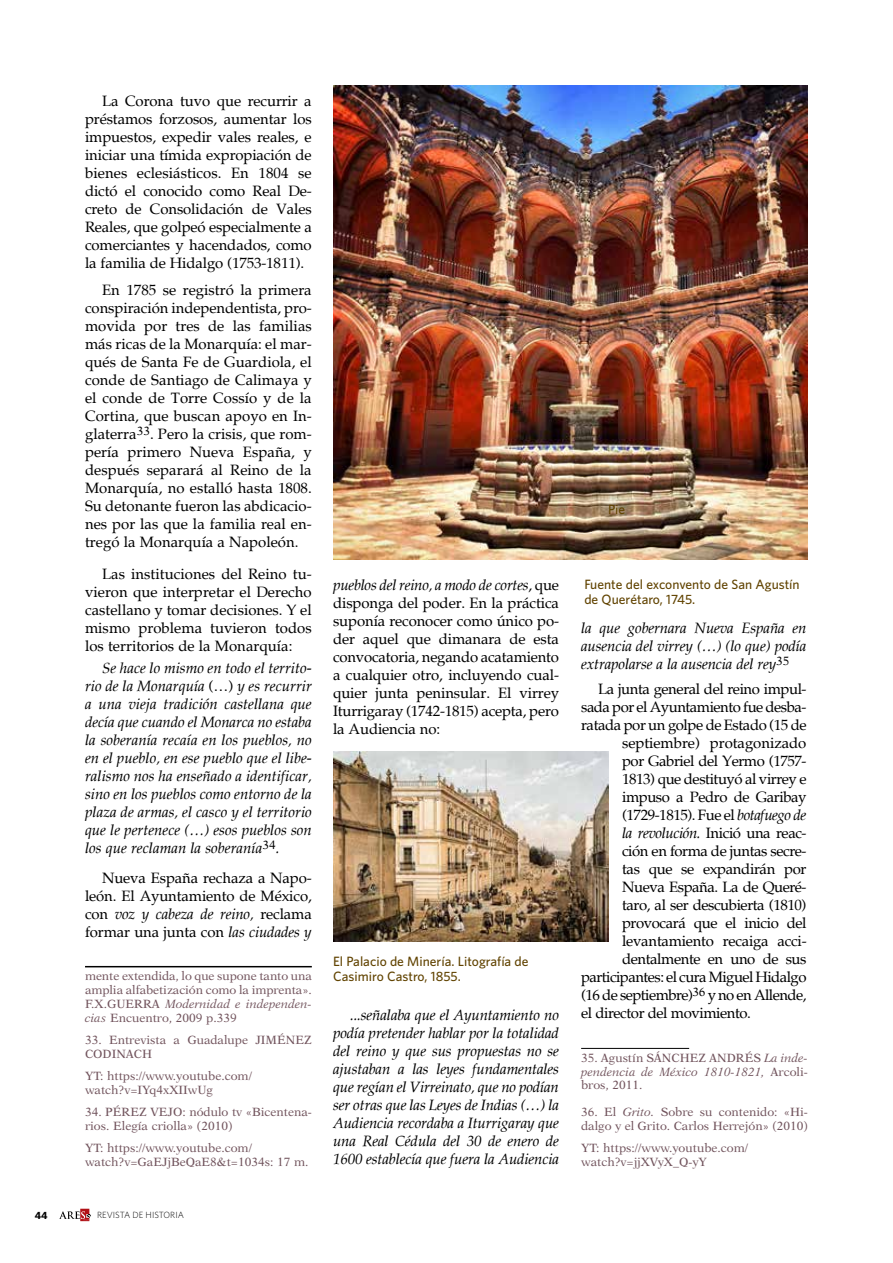
<style>
.page{position:relative;width:893px;height:1263px;background:#fff}
.page>*{position:absolute;margin:0;border:0;box-sizing:border-box;transform-origin:0 0}
.t1{font:15px/18px "Palatia";letter-spacing:-.03em;color:#000;text-align:justify}
.t2{font:italic 15px/18px "Palatia";letter-spacing:-.01em;color:#000;text-align:justify}
.t3{font:15px "Palatia";letter-spacing:-.005em;color:#000}
.t4{font:500 13.5px/15px "Whitney";color:#614300}
.t5{font:12px/13.5px "New Aster";color:#71535c}
.t6{font:700 10.5px "Whitney";color:#000}
.t7{font:300 9px "Whitney";color:#000}
.s1{font-style:normal}
.s2{font-style:italic}
</style>
<div class="page">
<svg style="left:59px;top:1209px;width:32px;height:12px"></svg>
<hr style="left:85px;top:966px;width:227px;height:1px;background:#000">
<hr style="left:581px;top:1048px;width:108px;height:1px;background:#000">
<img style="left:333px;top:85px;width:475px;height:475px">
<img style="left:333px;top:751px;width:275px;height:190px">
<p class="t1" style="left:85px;top:92px;width:228px;text-indent:17px">La Corona tuvo que recurrir a préstamos forzosos, aumentar los impuestos, expedir vales reales, e iniciar una tímida expropiación de bienes eclesiásticos. En 1804 se dictó el conocido como Real De&shy;creto de Consolidación de Vales Reales, que golpeó especialmente a comerciantes y hacendados, como la familia de Hidalgo (1753-1811).</p>
<p class="t1" style="left:85px;top:281px;width:228px;text-indent:17px">En 1785 se registró la primera conspiración independentista, pro&shy;movida por tres de las familias más ricas de la Monarquía: el mar&shy;qués de Santa Fe de Guardiola, el conde de Santiago de Calimaya y el conde de Torre Cossío y de la Cortina, que buscan apoyo en In&shy;glaterra<sup>33</sup>. Pero la crisis, que rom&shy;pería primero Nueva España, y después separará al Reino de la Monarquía, no estalló hasta 1808.<br>Su detonante fueron las abdicacio&shy;nes por las que la familia real en&shy;tregó la Monarquía a Napoleón.</p>
<p class="t1" style="left:85px;top:565px;width:228px;text-indent:17px">Las instituciones del Reino tu&shy;vieron que interpretar el Derecho castellano y tomar decisiones. Y el mismo problema tuvieron todos los territorios de la Monarquía:</p>
<p class="t2" style="left:85px;top:659px;width:228px;text-indent:17px">Se hace lo mismo en todo el territo&shy;rio de la Monarquía <span class="s1">(…)</span> y es recurrir a una vieja tradición castellana que decía que cuando el Monarca no estaba la soberanía recaía en los pueblos, no en el pueblo, en ese pueblo que el libe&shy;ralismo nos ha enseñado a identificar, sino en los pueblos como entorno de la plaza de armas, el casco y el territorio que le pertenece (…) esos pueblos son los que reclaman la soberanía<sup>34</sup>.</p>
<p class="t1" style="left:85px;top:869px;width:228px;text-indent:17px">Nueva España rechaza a Napo&shy;león. El Ayuntamiento de México, con <span class="s2">voz y cabeza de reino,</span> reclama formar una junta con <span class="s2">las ciudades y</span></p>
<p class="t5" style="left:85px;top:969px;width:228px;text-align:justify">mente extendida, lo que supone tanto una amplia alfabetización como la imprenta».<br>F.X.GUERRA <span class="s2">Modernidad e independen&shy;cias</span> Encuentro, 2009 p.339</p>
<p class="t5" style="left:85px;top:1033px;width:228px">33. Entrevista a Guadalupe JIMÉNEZ<br>CODINACH</p>
<p class="t5" style="left:85px;top:1069px;width:169px">YT: https://www.youtube.com/ watch?v=IYq4xXIIwUg</p>
<p class="t5" style="left:85px;top:1105px;width:228px">34. PÉREZ VEJO: nódulo tv «Bicentena&shy;rios. Elegía criolla» (2010)</p>
<p class="t5" style="left:85px;top:1141px;width:225px">YT: https://www.youtube.com/ watch?v=GaEJjBeQaE8&amp;t=1034s: 17 m.</p>
<p class="t6" style="left:35px;top:1209px;width:14px">44</p>
<p class="t7" style="left:97px;top:1210px;width:88px">REVISTA DE HISTORIA</p>
<p class="t1" style="left:333px;top:576px;width:227px"><span class="s2">pueblos del reino, a modo de cortes</span>, que disponga del poder. En la práctica suponía reconocer como único po&shy;der aquel que dimanara de esta convocatoria, negando acatamiento a cualquier otro, incluyendo cual&shy;quier junta peninsular. El virrey Iturrigaray (1742-1815) acepta, pero la Audiencia no:</p>
<p class="t4" style="left:333px;top:954px;width:197px">El Palacio de Minería. Litografía de<br>Casimiro Castro, 1855.</p>
<p class="t2" style="left:333px;top:1005px;width:228px;text-indent:17px">...señalaba que el Ayuntamiento no podía pretender hablar por la totalidad del reino y que sus propuestas no se ajustaban a las leyes fundamentales que regían el Virreinato, que no podían ser otras que las Leyes de Indias (…) la Audiencia recordaba a Iturrigaray que una Real Cédula del 30 de enero de 1600 establecía que fuera la Audiencia</p>
<p class="t4" style="left:608px;top:502px;width:19px">Pie</p>
<p class="t4" style="left:584px;top:576px;width:217px">Fuente del exconvento de San Agustín de Querétaro, 1745.</p>
<p class="t2" style="left:581px;top:619px;width:227px">la que gobernara Nueva España en ausencia del virrey (…) (lo que) podía extrapolarse a la ausencia del rey<sup>35</sup></p>
<p class="t1" style="left:598px;top:680px;width:210px">La junta general del reino impul-</p>
<p class="t1" style="left:581px;top:698px;width:227px">sada por el Ayuntamiento fue desba-</p>
<p class="t1" style="left:581px;top:716px;width:227px">ratada por un golpe de Estado (15 de</p>
<p class="t3" style="left:622px;top:734px;width:186px">septiembre) protagonizado</p>
<p class="t1" style="left:622px;top:752px;width:186px">por Gabriel del Yermo (1757-</p>
<p class="t1" style="left:622px;top:770px;width:186px">1813) que destituyó al virrey e</p>
<p class="t1" style="left:622px;top:788px;width:186px">impuso a Pedro de Garibay</p>
<p class="t1" style="left:622px;top:806px;width:186px">(1729-1815). Fue el <span class="s2">botafuego de</span></p>
<p class="t1" style="left:622px;top:824px;width:186px"><span class="s2">la revolución.</span> Inició una reac-</p>
<p class="t1" style="left:622px;top:842px;width:186px">ción en forma de juntas secre-</p>
<p class="t1" style="left:622px;top:860px;width:186px">tas que se expandirán por</p>
<p class="t1" style="left:622px;top:878px;width:186px">Nueva España. La de Queré-</p>
<p class="t1" style="left:622px;top:896px;width:186px">taro, al ser descubierta (1810)</p>
<p class="t1" style="left:622px;top:914px;width:186px">provocará que el inicio del</p>
<p class="t1" style="left:622px;top:932px;width:186px">levantamiento recaiga acci-</p>
<p class="t1" style="left:622px;top:950px;width:186px">dentalmente en uno de sus</p>
<p class="t1" style="left:581px;top:968px;width:227px">participantes: el cura Miguel Hidalgo</p>
<p class="t1" style="left:581px;top:986px;width:227px">(16 de septiembre)<sup>36</sup> y no en Allende,</p>
<p class="t1" style="left:581px;top:1004px;width:171px">el director del movimiento.</p>
<p class="t5" style="left:581px;top:1051px;width:228px;text-align:justify">35. Agustín SÁNCHEZ ANDRÉS <span class="s2">La inde&shy;pendencia de México 1810-1821,</span> Arcoli&shy;bros, 2011.</p>
<p class="t5" style="left:581px;top:1105px;width:228px">36. El <span class="s2">Grito.</span> Sobre su contenido: «Hi&shy;dalgo y el Grito. Carlos Herrejón» (2010)</p>
<p class="t5" style="left:581px;top:1141px;width:169px">YT: https://www.youtube.com/ watch?v=jjXVyX_Q-yY</p>
</div>
